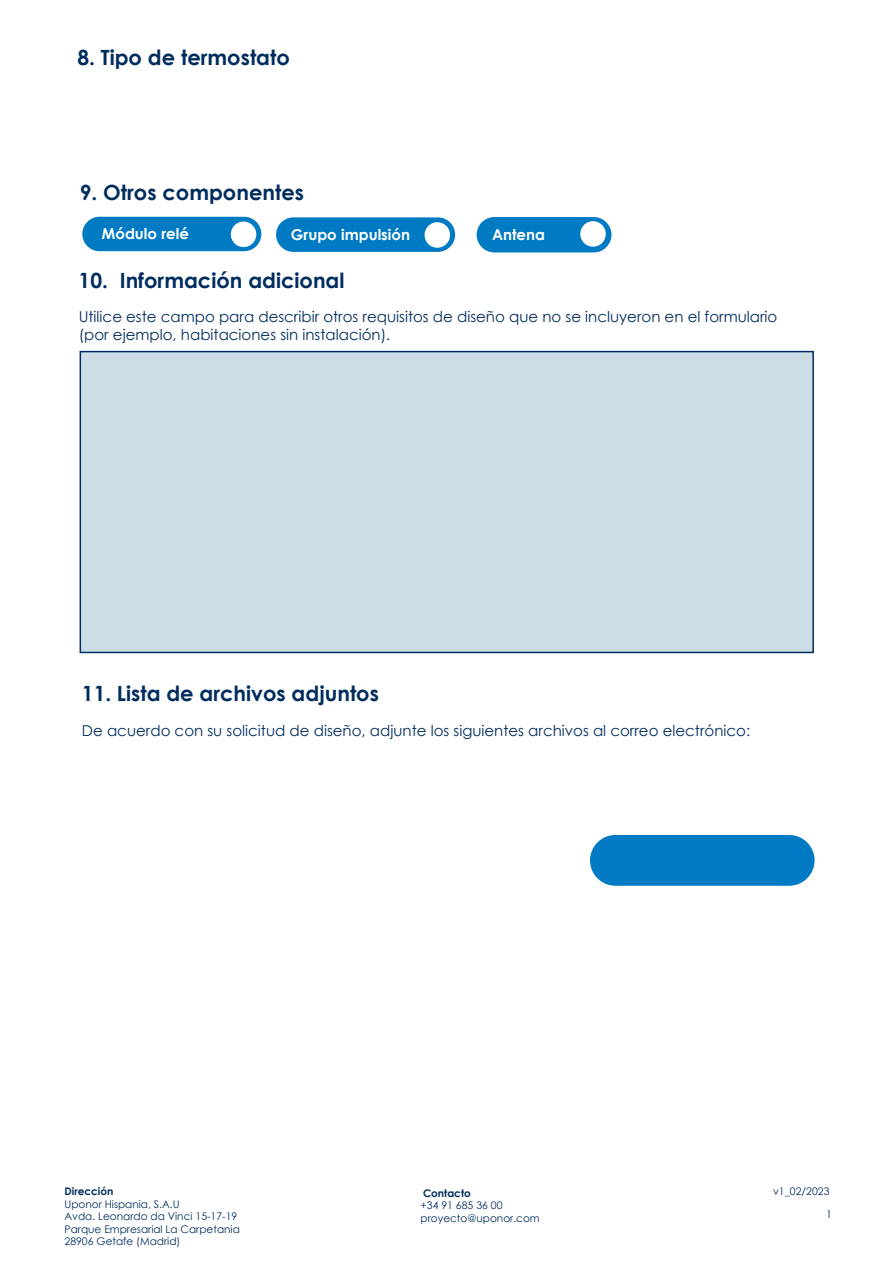
<style>
.page{position:relative;width:893px;height:1263px;background:#fff}
.page>*{position:absolute;margin:0;border:0;box-sizing:border-box;transform-origin:0 0}
.cover_subline_24_30{font:700 21px "Century Gothic";color:#002d5e}
.t1{font:700 21px "Century Gothic";color:#002d5e}
.cover_subline_24_30-2{font:15px/18px "Century Gothic";color:#002d5e}
.t2{font:700 15px "Century Gothic";color:#fff}
.t3{font:10.5px/12.6px "Century Gothic";color:#002e5d}
.t4{font:700 10.5px "Century Gothic";color:#002e5d}
.s1{font-style:inherit}
</style>
<div class="page">
<div style="left:80px;top:351px;width:734px;height:302px;background:#cddde6;border:2px solid #002d5e"></div>
<div style="left:590px;top:835px;width:225px;height:51px;background:#007ac2;border-radius:25px"></div>
<div style="left:82px;top:217px;width:179px;height:34px;background:#007ac2;border-radius:17px"></div>
<div style="left:231px;top:222px;width:25px;height:25px;background:#fff;border-radius:50%"></div>
<div style="left:276px;top:217px;width:179px;height:35px;background:#007ac2;border-radius:17px"></div>
<div style="left:425px;top:222px;width:25px;height:26px;background:#fff;border-radius:50%"></div>
<div style="left:477px;top:217px;width:134px;height:35px;background:#007ac2;border-radius:18px"></div>
<div style="left:580px;top:221px;width:26px;height:26px;background:#fff;border-radius:50%"></div>
<h1 class="t1" style="left:77px;top:41px;width:214px">8. Tipo de termostato</h1>
<h1 class="cover_subline_24_30" style="left:80px;top:176px;width:226px"><span class="s1">9</span>. Otros componentes</h1>
<p class="t2" style="left:102px;top:222px;width:88px">Módulo relé</p>
<p class="t2" style="left:291px;top:224px;width:121px">Grupo impulsión</p>
<p class="t2" style="left:492px;top:224px;width:55px">Antena</p>
<h1 class="cover_subline_24_30" style="left:79px;top:264px;width:267px"><span class="s1">10</span>. Información adicional</h1>
<p class="cover_subline_24_30-2" style="left:79px;top:307px;width:700px">Utilice este campo para describir otros requisitos de diseño que no se incluyeron en el formulario (por ejemplo, habitaciones sin instalación).</p>
<p class="cover_subline_24_30" style="left:82px;top:677px;width:298px">1<span class="s1">1</span>. Lista de archivos adjuntos</p>
<p class="cover_subline_24_30-2" style="left:82px;top:721px;width:670px">De acuerdo con su solicitud de diseño, adjunte los siguientes archivos al correo electrónico:</p>
<p class="t4" style="left:65px;top:1183px;width:50px">Dirección</p>
<p class="t3" style="left:65px;top:1197px;width:177px">Uponor Hispania, S.A.U<br>Avda. Leonardo da Vinci 15-17-19<br>Parque Empresarial La Carpetania<br>28906 Getafe (Madrid)</p>
<p class="t4" style="left:423px;top:1185px;width:49px">Contacto</p>
<p class="t3" style="left:420px;top:1199px;width:121px">+34 91 685 36 00 proyecto@uponor.com</p>
<p class="t3" style="left:773px;top:1179px;width:60px;line-height:22.8px;text-align:right">v1_02/2023<br>1</p>
</div>
